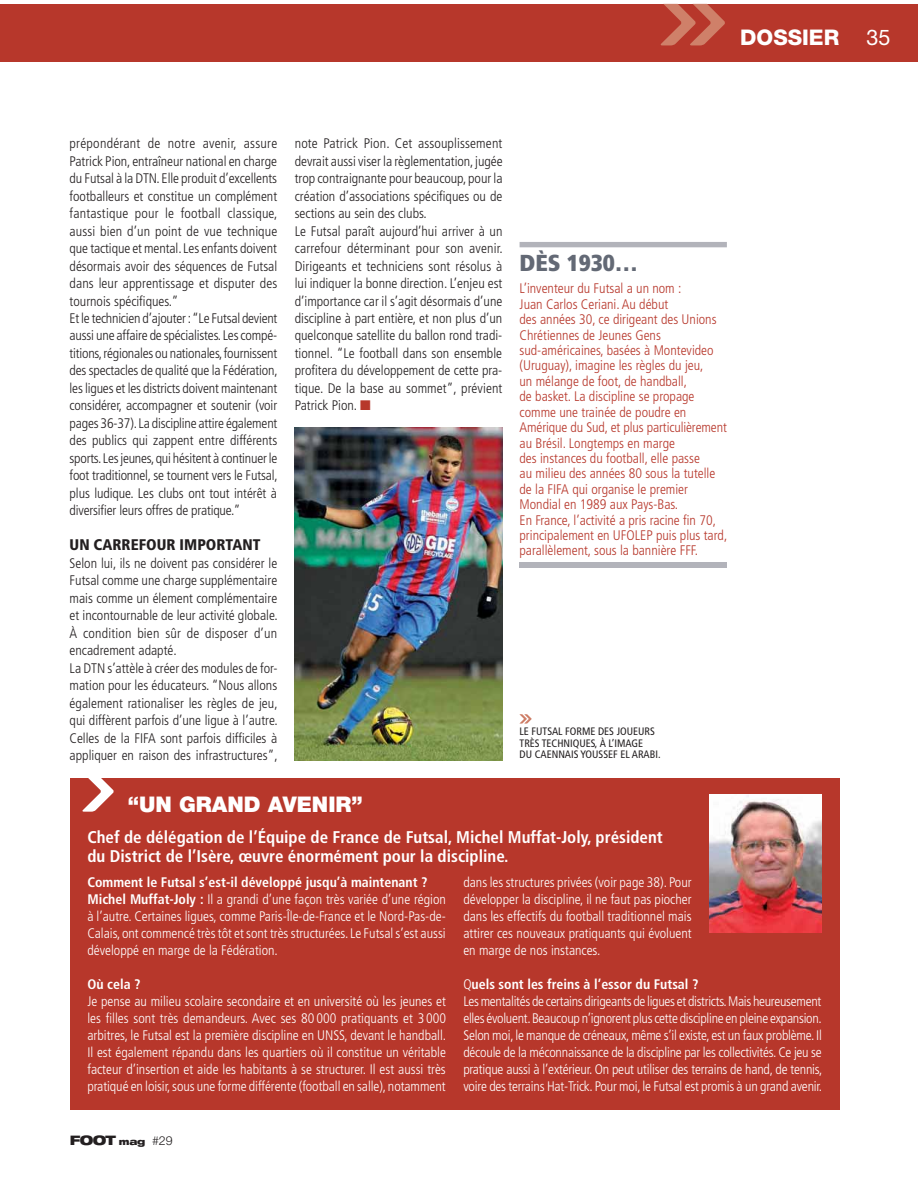
<style>
.page{position:relative;width:918px;height:1188px;background:#fff}
.page>*{position:absolute;margin:0;border:0;box-sizing:border-box;transform-origin:0 0}
.t1{font:900 condensed 23.1px "Frutiger";color:#636975}
.t2{font:900 21.6px "Helvetica Neue";color:#fff}
.t3{font:800 21.6px "Helvetica Neue";color:#fff}
.t4{font:21.6px "Helvetica Neue";color:#fff}
.t5{font:700 condensed 16.95px/18.5px "Frutiger";color:#fff}
.t6{font:900 condensed 15.45px "Frutiger";color:#231f20}
.t7{font:300 condensed 13.95px/17.5px "Frutiger";color:#231f20}
.t8{font:300 condensed 13.95px/17px "Frutiger";letter-spacing:-.015em;color:#fff}
.t9{font:300 condensed 13.95px/15.5px "Frutiger";color:#b7372b}
.t10{font:700 condensed 13.95px "Frutiger";color:#fff}
.t11{font:900 expanded 13.05px "Helvetica Neue";color:#231f20}
.t12{font:condensed 10.8px/11.6px "Frutiger";color:#231f20}
.s1{font-weight:700}
.s2{font-size:9.3px}
.s3{font-weight:300;font-stretch:normal;font-size:12.3px}
</style>
<div class="page">
<img style="left:295px;top:428px;width:207px;height:332px">
<div style="left:520px;top:242px;width:207px;height:5px;background:#b2b3ba"></div>
<div style="left:520px;top:562px;width:207px;height:5px;background:#b2b3ba"></div>
<div style="left:0;top:4px;width:918px;height:58px;background:#b7372b"></div>
<svg style="left:660px;top:4px;width:65px;height:41px"></svg>
<div style="left:70px;top:778px;width:769px;height:332px;background:#b7372b"></div>
<svg style="left:82px;top:778px;width:32px;height:34px"></svg>
<img style="left:709px;top:795px;width:113px;height:138px">
<svg style="left:519px;top:714px;width:13px;height:10px"></svg>
<h2 class="t3" style="left:740px;top:30px;width:101px">DOSSIER</h2>
<h2 class="t4" style="left:866px;top:30px;width:26px">35</h2>
<p class="t7" style="left:70px;top:136px;width:210px">prépondérant de notre avenir, assure Patrick Pion, entraîneur national en charge du Futsal à la DTN. Elle produit d’excellents footballeurs et constitue un complément fantastique pour le football classique, aussi bien d’un point de vue technique que tactique et mental. Les enfants doivent désormais avoir des séquences de Futsal dans leur apprentissage et disputer des tournois spécifiques.”<br>Et le technicien d’ajouter : “Le Futsal devient aussi une affaire de spécialistes. Les compé&shy;titions, régionales ou nationales, fournissent des spectacles de qualité que la Fédération, les ligues et les districts doivent maintenant considérer, accompagner et soutenir (voir pages 36-37). La discipline attire également des publics qui zappent entre différents sports. Les jeunes, qui hésitent à continuer le foot traditionnel, se tournent vers le Futsal, plus ludique. Les clubs ont tout intérêt à diversifier leurs offres de pratique.”</p>
<p class="t6" style="left:70px;top:539px;width:192px">UN CARREFOUR IMPORTANT</p>
<p class="t7" style="left:70px;top:555px;width:210px">Selon lui, ils ne doivent pas considérer le Futsal comme une charge supplémentaire mais comme un élement complémentaire et incontournable de leur activité globale.<br>À condition bien sûr de disposer d’un encadrement adapté.<br>La DTN s’attèle à créer des modules de for&shy;mation pour les éducateurs. “Nous allons également rationaliser les règles de jeu, qui diffèrent parfois d’une ligue à l’autre.<br>Celles de la FIFA sont parfois difficiles à appliquer en raison des infrastructures”,</p>
<h2 class="t2" style="left:128px;top:796px;width:236px">“UN GRAND AVENIR”</h2>
<p class="t5" style="left:87px;top:830px;width:577px">Chef de délégation de l’Équipe de France de Futsal, Michel Muffat-Joly, président du District de l’Isère, œuvre énormément pour la discipline.</p>
<p class="t8" style="left:87px;top:875px;width:360px"><span class="s1">Comment le Futsal s’est-il développé jusqu’à maintenant ?<br>Michel Muffat-Joly :</span> Il a grandi d’une façon très variée d’une région à l’autre. Certaines ligues, comme Paris-Île-de-France et le Nord-Pas-de-Calais, ont commencé très tôt et sont très structurées. Le Futsal s’est aussi développé en marge de la Fédération.</p>
<p class="t10" style="left:87px;top:979px;width:55px">Où cela ?</p>
<p class="t8" style="left:87px;top:994px;width:360px;text-align:justify">Je pense au milieu scolaire secondaire et en université où les jeunes et les filles sont très demandeurs. Avec ses 80 000 pratiquants et 3 000 arbitres, le Futsal est la première discipline en UNSS, devant le handball.<br>Il est également répandu dans les quartiers où il constitue un véritable facteur d’insertion et aide les habitants à se structurer. Il est aussi très pratiqué en loisir, sous une forme différente (football en salle), notamment</p>
<p class="t7" style="left:295px;top:136px;width:210px">note Patrick Pion. Cet assouplissement devrait aussi viser la règlementation, jugée trop contraignante pour beaucoup, pour la création d’associations spécifiques ou de sections au sein des clubs.<br>Le Futsal paraît aujourd’hui arriver à un carrefour déterminant pour son avenir.<br>Dirigeants et techniciens sont résolus à lui indiquer la bonne direction. L’enjeu est d’importance car il s’agit désormais d’une discipline à part entière, et non plus d’un quelconque satellite du ballon rond tradi&shy;tionnel. “Le football dans son ensemble profitera du développement de cette pra&shy;tique. De la base au sommet”, prévient Patrick Pion.</p>
<h1 class="t1" style="left:520px;top:254px;width:120px">DÈS 1930…</h1>
<p class="t9" style="left:520px;top:282px;width:209px">L’inventeur du Futsal a un nom :<br>Juan Carlos Ceriani. Au début<br>des années 30, ce dirigeant des Unions Chrétiennes de Jeunes Gens sud-américaines, basées à Montevideo (Uruguay), imagine les règles du jeu,<br>un mélange de foot, de handball,<br>de basket. La discipline se propage comme une trainée de poudre en Amérique du Sud, et plus particulièrement au Brésil. Longtemps en marge<br>des instances du football, elle passe<br>au milieu des années 80 sous la tutelle de la FIFA qui organise le premier Mondial en 1989 aux Pays-Bas.<br>En France, l’activité a pris racine fin 70, principalement en UFOLEP puis plus tard, parallèlement, sous la bannière FFF.</p>
<p class="t12" style="left:520px;top:726px;width:143px">LE FUTSAL FORME DES JOUEURS<br>TRÈS TECHNIQUES, À L’IMAGE<br>DU CAENNAIS YOUSSEF EL ARABI.</p>
<p class="t8" style="left:463px;top:875px;width:230px;text-align:justify">dans les structures privées (voir page 38). Pour développer la discipline, il ne faut pas piocher dans les effectifs du football traditionnel mais attirer ces nouveaux pratiquants qui évoluent en marge de nos instances.</p>
<p class="t8" style="left:463px;top:977px;width:361px">Q<span class="s1">uels sont les freins à l’essor du Futsal ?<br></span>Les mentalités de certains dirigeants de ligues et districts. Mais heureusement elles évoluent. Beaucoup n’ignorent plus cette discipline en pleine expansion.<br>Selon moi, le manque de créneaux, même s’il existe, est un faux problème. Il découle de la méconnaissance de la discipline par les collectivités. Ce jeu se pratique aussi à l’extérieur. On peut utiliser des terrains de hand, de tennis, voire des terrains Hat-Trick. Pour moi, le Futsal est promis à un grand avenir.</p>
<p class="t11" style="left:70px;top:1136px;width:104px">FOOT <span class="s2">mag</span> <span class="s3">#29</span></p>
</div>
